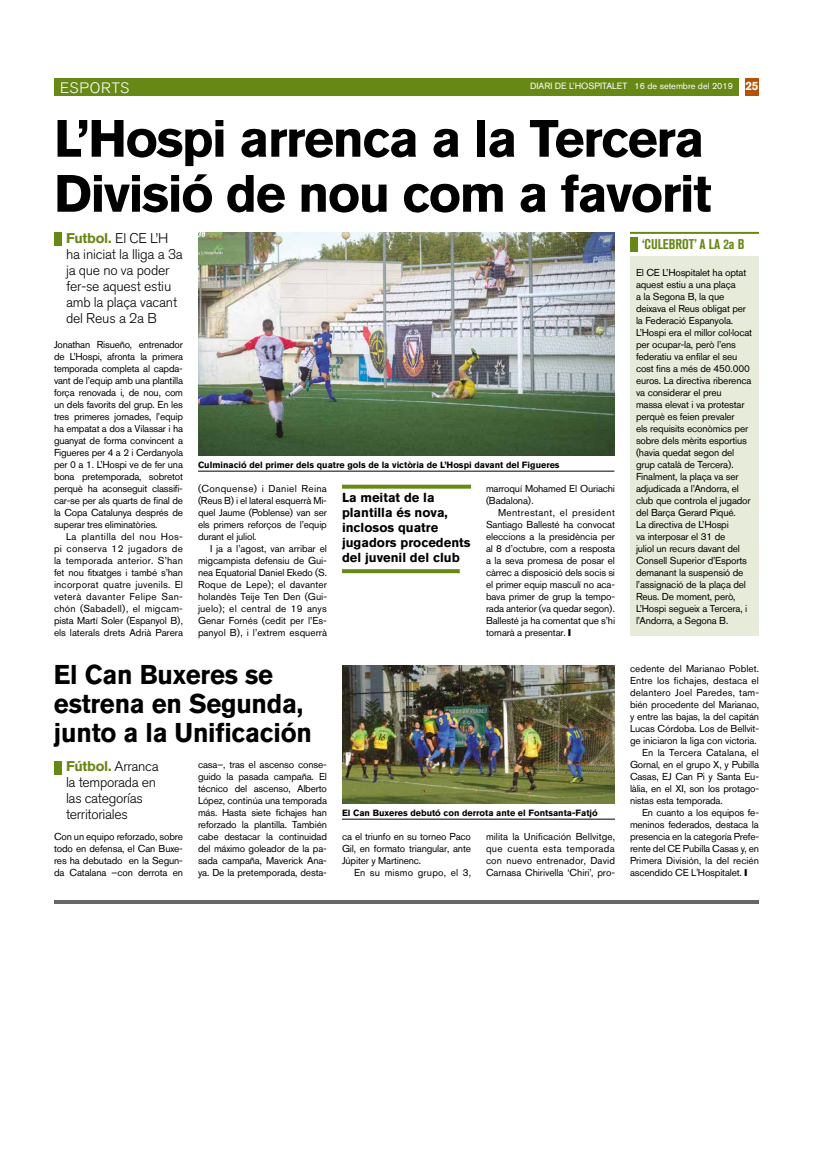
<style>
.page{position:relative;width:819px;height:1162px;background:#fff}
.page>*{position:absolute;margin:0;border:0;box-sizing:border-box;transform-origin:0 0}
.t1{font:700 52px/55px "Akzidenz Grotesk BQ";letter-spacing:-.03em;color:#000}
.t2{font:700 27px/29px "Akzidenz Grotesk BQ";letter-spacing:-.01em;color:#000;scale:.95 1}
.t3{font:300 15px "Akzidenz Grotesk BQ";letter-spacing:.06em;color:#fff}
.t4{font:300 14px/16px "Akzidenz Grotesk BQ";letter-spacing:-.015em;color:#000}
.t5{font:700 condensed 14px "Akzidenz Grotesk BQ";color:#688816}
.t6{font:700 13px/15px "Akzidenz Grotesk BQ";color:#000}
.t7{font:10px/12px "Akzidenz Grotesk BQ";letter-spacing:-.015em;color:#000;text-align:justify}
.t8{font:10px "Akzidenz Grotesk BQ";letter-spacing:.015em;color:#000}
.t9{font:10px "Akzidenz Grotesk BQ";letter-spacing:.01em;color:#000}
.t10{font:10px "Akzidenz Grotesk BQ";letter-spacing:.005em;color:#000}
.t11{font:10px "Akzidenz Grotesk BQ";letter-spacing:.02em;color:#000}
.t12{font:700 9px "Akzidenz Grotesk BQ";color:#000}
.t13{font:9px "Akzidenz Grotesk BQ";color:#fff}
.s1{font-weight:700;font-size:12px}
.s2{font-weight:700;color:#688816}
</style>
<div class="page">
<div style="left:54px;top:78px;width:685px;height:18px;background:#688816"></div>
<div style="left:745px;top:78px;width:14px;height:18px;background:#b55103"></div>
<img style="left:342px;top:665px;width:273px;height:139px">
<div style="left:54px;top:761px;width:8px;height:14px;background:#688816"></div>
<hr style="left:342px;top:819px;width:273px;height:1px;background:#000">
<hr style="left:54px;top:900px;width:705px;height:4px;background:#666">
<img style="left:198px;top:232px;width:417px;height:224px">
<hr style="left:198px;top:471px;width:416px;height:1px;background:#000">
<div style="left:54px;top:232px;width:8px;height:14px;background:#688816"></div>
<svg style="left:342px;top:485px;width:129px;height:4px"></svg>
<svg style="left:342px;top:569px;width:118px;height:4px"></svg>
<div style="left:630px;top:256px;width:129px;height:380px;background:#e7ebda"></div>
<hr style="left:630px;top:232px;width:129px;height:2px;background:#688816">
<div style="left:630px;top:237px;width:8px;height:15px;background:#688816"></div>
<h3 class="t3" style="left:60px;top:79px;width:71px">ESPORTS</h3>
<p class="t13" style="left:530px;top:81px;width:167px">DIARI DE L’HOSPITALET 16 de setembre</p>
<p class="t13" style="left:548px;top:81px;width:213px">DIARI DE L’HOSPITALET 28 de maig del 2019 <span class="s1">25</span></p>
<h1 class="t1" style="left:54px;top:111px;width:659px">L’Hospi arrenca a la Tercera<br>Divisió de nou com a favorit</h1>
<h3 class="t4" style="left:66px;top:230px;width:118px"><span class="s2">Futbol.</span> El CE L’H ha iniciat la lliga a 3a ja que no va poder fer-se aquest estiu amb la plaça vacant del Reus a 2a B</h3>
<p class="t7" style="left:54px;top:338px;width:131px">Jonathan Risueño, entrenador de L’Hospi, afronta la primera temporada completa al capda&shy;vant de l’equip amb una plantilla força renovada i, de nou, com un dels favorits del grup. En les tres primeres jornades, l’equip ha empatat a dos a Vilassar i ha guanyat de forma convincent a Figueres per 4 a 2 i Cerdanyola per 0 a 1. L’Hospi ve de fer una bona pretemporada, sobretot perquè ha aconseguit classifi&shy;car-se per als quarts de final de la Copa Catalunya després de superar tres eliminatòries.</p>
<p class="t7" style="left:54px;top:530px;width:131px;text-indent:12px">La plantilla del nou Hos&shy;pi conserva 12 jugadors de la temporada anterior. S’han fet nou fitxatges i també s’han incorporat quatre juvenils. El veterà davanter Felipe San&shy;chón (Sabadell), el migcam&shy;pista Martí Soler (Espanyol B), els laterals drets Adrià Parera</p>
<p class="t12" style="left:198px;top:460px;width:363px">Culminació del primer dels quatre gols de la victòria de L’Hospi davant del Figueres</p>
<p class="t7" style="left:198px;top:482px;width:131px">(Conquense) i Daniel Reina (Reus B) i el lateral esquerrà Mi&shy;quel Jaume (Poblense) van ser els primers reforços de l’equip durant el juliol.</p>
<p class="t7" style="left:198px;top:542px;width:131px;text-indent:12px">I ja a l’agost, van arribar el migcampista defensiu de Gui&shy;nea Equatorial Daniel Ekedo (S.<br>Roque de Lepe); el davanter holandès Teije Ten Den (Gui&shy;juelo); el central de 19 anys Genar Fornés (cedit per l’Es&shy;panyol B), i l’extrem esquerrà</p>
<h3 class="t6" style="left:342px;top:490px;width:130px">La meitat de la plantilla és nova, inclosos quatre jugadors procedents del juvenil del club</h3>
<p class="t7" style="left:486px;top:482px;width:131px">marroquí Mohamed El Ouriachi (Badalona).</p>
<p class="t7" style="left:486px;top:506px;width:131px;text-indent:12px">Mentrestant, el president Santiago Ballesté ha convocat eleccions a la presidència per al 8 d’octubre, com a resposta a la seva promesa de posar el càrrec a disposició dels socis si el primer equip masculí no aca&shy;bava primer de grup la tempo&shy;rada anterior (va quedar segon).<br>Ballesté ja ha comentat que s’hi tornarà a presentar.</p>
<h2 class="t2" style="left:54px;top:660px;width:273px">El Can Buxeres se estrena en Segunda, junto a la Unificación</h2>
<h3 class="t4" style="left:66px;top:758px;width:94px"><span class="s2">Fútbol.</span> Arranca la temporada en las categorías territoriales</h3>
<p class="t7" style="left:54px;top:830px;width:131px">Con un equipo reforzado, sobre todo en defensa, el Can Buxe&shy;res ha debutado en la Segun&shy;da Catalana –con derrota en</p>
<p class="t7" style="left:198px;top:758px;width:131px">casa–, tras el ascenso conse&shy;guido la pasada campaña. El técnico del ascenso, Alberto López, continúa una temporada más. Hasta siete fichajes han reforzado la plantilla. También cabe destacar la continuidad del máximo goleador de la pa&shy;sada campaña, Maverick Ana&shy;ya. De la pretemporada, desta-</p>
<p class="t12" style="left:342px;top:808px;width:257px">El Can Buxeres debutó con derrota ante el Fontsanta-Fatjó</p>
<p class="t7" style="left:342px;top:830px;width:130px">ca el triunfo en su torneo Paco Gil, en formato triangular, ante Júpiter y Martinenc.</p>
<p class="t11" style="left:354px;top:867px;width:119px">En su mismo grupo, el 3,</p>
<p class="t7" style="left:486px;top:830px;width:131px">milita la Unificación Bellvitge, que cuenta esta temporada con nuevo entrenador, David Carnasa Chirivella ‘Chiri’, pro-</p>
<h3 class="t5" style="left:642px;top:236px;width:104px">‘CULEBROT’ A LA 2a B</h3>
<p class="t7" style="left:636px;top:266px;width:118px;text-align:left">El CE L’Hospitalet ha optat aquest estiu a una plaça<br>a la Segona B, la que deixava el Reus obligat per la Federació Espanyola.<br>L’Hospi era el millor col·locat per ocupar-la, però l’ens federatiu va enfilar el seu cost fins a més de 450.000 euros. La directiva riberenca va considerar el preu<br>massa elevat i va protestar perquè es feien prevaler<br>els requisits econòmics per sobre dels mèrits esportius (havia quedat segon del grup català de Tercera).<br>Finalment, la plaça va ser adjudicada a l’Andorra, el club que controla el jugador del Barça Gerard Piqué.<br>La directiva de L’Hospi<br>va interposar el 31 de<br>juliol un recurs davant del<br>Consell Superior d’Esports demanant la suspensió de l’assignació de la plaça del<br>Reus. De moment, però,<br>L’Hospi segueix a Tercera, i l’Andorra, a Segona B.</p>
<p class="t10" style="left:630px;top:663px;width:130px">cedente del Marianao Poblet.</p>
<p class="t9" style="left:630px;top:675px;width:131px">Entre los fichajes, destaca el</p>
<p class="t8" style="left:630px;top:687px;width:131px">delantero Joel Paredes, tam-</p>
<p class="t7" style="left:630px;top:698px;width:131px">bién procedente del Marianao,</p>
<p class="t7" style="left:630px;top:710px;width:131px">y entre las bajas, la del capitán</p>
<p class="t7" style="left:630px;top:722px;width:131px">Lucas Córdoba. Los de Bellvit-</p>
<p class="t7" style="left:630px;top:734px;width:128px">ge iniciaron la liga con victoria.</p>
<p class="t8" style="left:642px;top:747px;width:118px">En la Tercera Catalana, el</p>
<p class="t7" style="left:630px;top:758px;width:131px">Gornal, en el grupo X, y Pubilla</p>
<p class="t7" style="left:630px;top:770px;width:131px">Casas, EJ Can Pi y Santa Eu-</p>
<p class="t7" style="left:630px;top:782px;width:131px">làlia, en el XI, son los protago-</p>
<p class="t7" style="left:630px;top:794px;width:94px">nistas esta temporada.</p>
<p class="t7" style="left:642px;top:806px;width:119px">En cuanto a los equipos fe-</p>
<p class="t7" style="left:630px;top:818px;width:130px">meninos federados, destaca la</p>
<p class="t7" style="left:630px;top:830px;width:131px">presencia en la categoría Prefe-</p>
<p class="t7" style="left:630px;top:842px;width:131px">rente del CE Pubilla Casas y, en</p>
<p class="t7" style="left:630px;top:854px;width:131px">Primera División, la del recién</p>
<p class="t7" style="left:630px;top:866px;width:113px">ascendido CE L'Hospitalet.</p>
</div>
